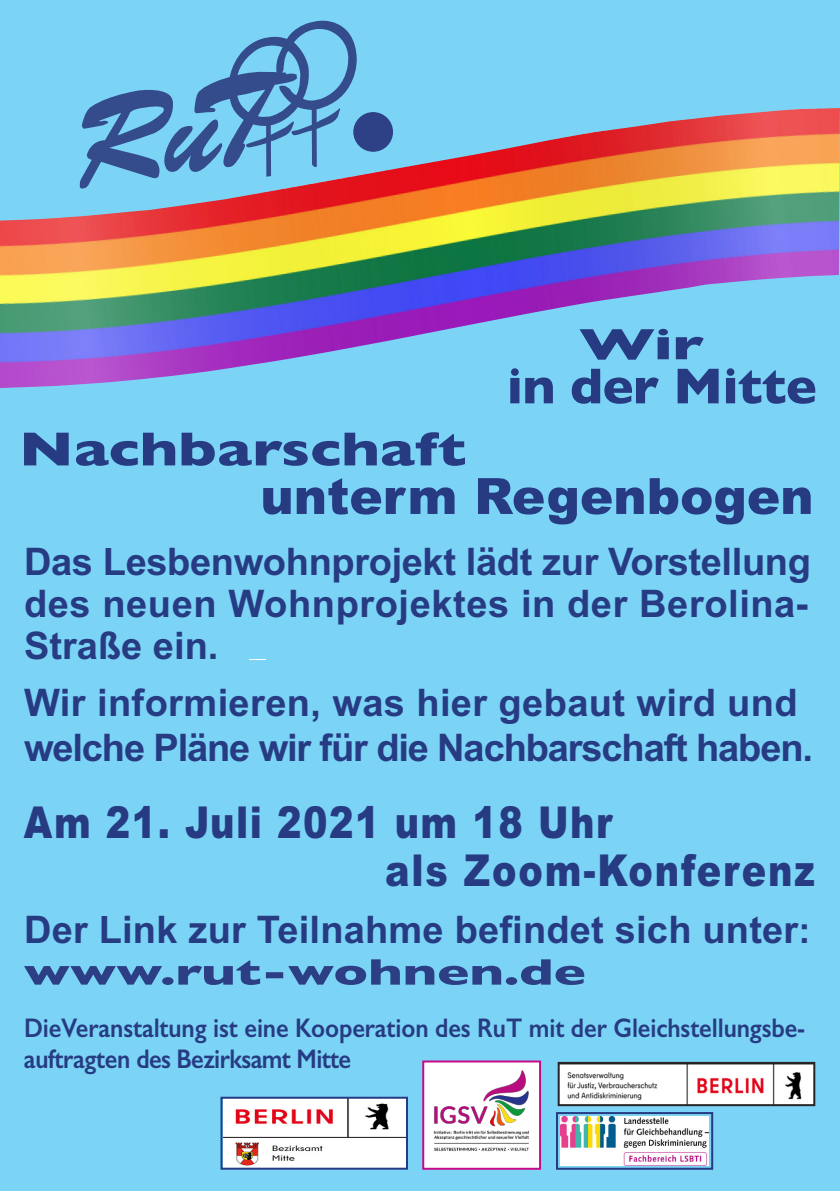
<style>
.page{position:relative;width:840px;height:1191px;background:#fff}
.page>*{position:absolute;margin:0;border:0;box-sizing:border-box;transform-origin:0 0}
.t1{font:900 50px "Arial";color:#273b83}
.t2{font:900 44px/48.8px "Arial";letter-spacing:.04em;color:#273b83;scale:.83 1}
.t3{font:700 38px/42px "Arial";letter-spacing:.005em;color:#273b83;text-align:justify}
.t4{font:700 38px/44.8px "Arial";letter-spacing:-.03em;color:#273b83}
.t5{font:600 27px/31px "Gill Sans";letter-spacing:-.005em;color:#273b83;scale:.9 1}
.s1{font-size:36px}
</style>
<div class="page">
<div style="left:0;top:0;width:839px;height:1191px;background:#7bd4f5"></div>
<svg style="left:24px;top:432px;width:440px;height:34px"></svg>
<svg style="left:249px;top:659px;width:16px;height:1px"></svg>
<img style="left:223px;top:1099px;width:182px;height:67px">
<div style="left:220px;top:1096px;width:188px;height:73px;border:2px solid #273b83"></div>
<svg style="left:24px;top:959px;width:560px;height:26px"></svg>
<img style="left:0;top:108px;width:839px;height:280px">
<svg style="left:79px;top:20px;width:278px;height:169px"></svg>
<img style="left:560px;top:1064px;width:251px;height:39px">
<div style="left:557px;top:1061px;width:257px;height:45px;border:2px solid #272526"></div>
<img style="left:560px;top:1116px;width:148px;height:49px">
<div style="left:555px;top:1112px;width:157px;height:57px;border:2px solid #273b83"></div>
<div style="left:424px;top:1062px;width:114px;height:105px;background:#fff"></div>
<img style="left:434px;top:1070px;width:95px;height:81px">
<div style="left:422px;top:1060px;width:118px;height:109px;border:2px solid #ca0b89"></div>
<svg style="left:579px;top:329px;width:124px;height:31px"></svg>
<svg style="left:510px;top:368px;width:304px;height:36px"></svg>
<h1 class="t1" style="left:260px;top:467px;width:554px">unterm Regenbogen</h1>
<p class="t3" style="left:24px;top:541px;width:788px">Das Lesbenwohnprojekt lädt zur Vorstellung des neuen Wohnprojektes in der Berolina-Straße ein.</p>
<p class="t4" style="left:24px;top:680px;width:790px">Wir informieren, was hier gebaut wird und welche Pläne wir für die Nachbarschaft haben.</p>
<p class="t2" style="left:385px;top:798px;width:518px;text-indent:-361px">Am 21. Juli 2021 um 18 Uhr<br>als Zoom-Konferenz</p>
<p class="t3" style="left:24px;top:909px;width:787px">Der Link zur Teilnahme befindet sich unter<span class="s1">:</span></p>
<p class="t5" style="left:24px;top:1012px;width:869px">DieVeranstaltung ist eine Kooperation des RuT mit der Gleichstellungsbe&shy;auftragten des Bezirksamt Mitte</p>
</div>
